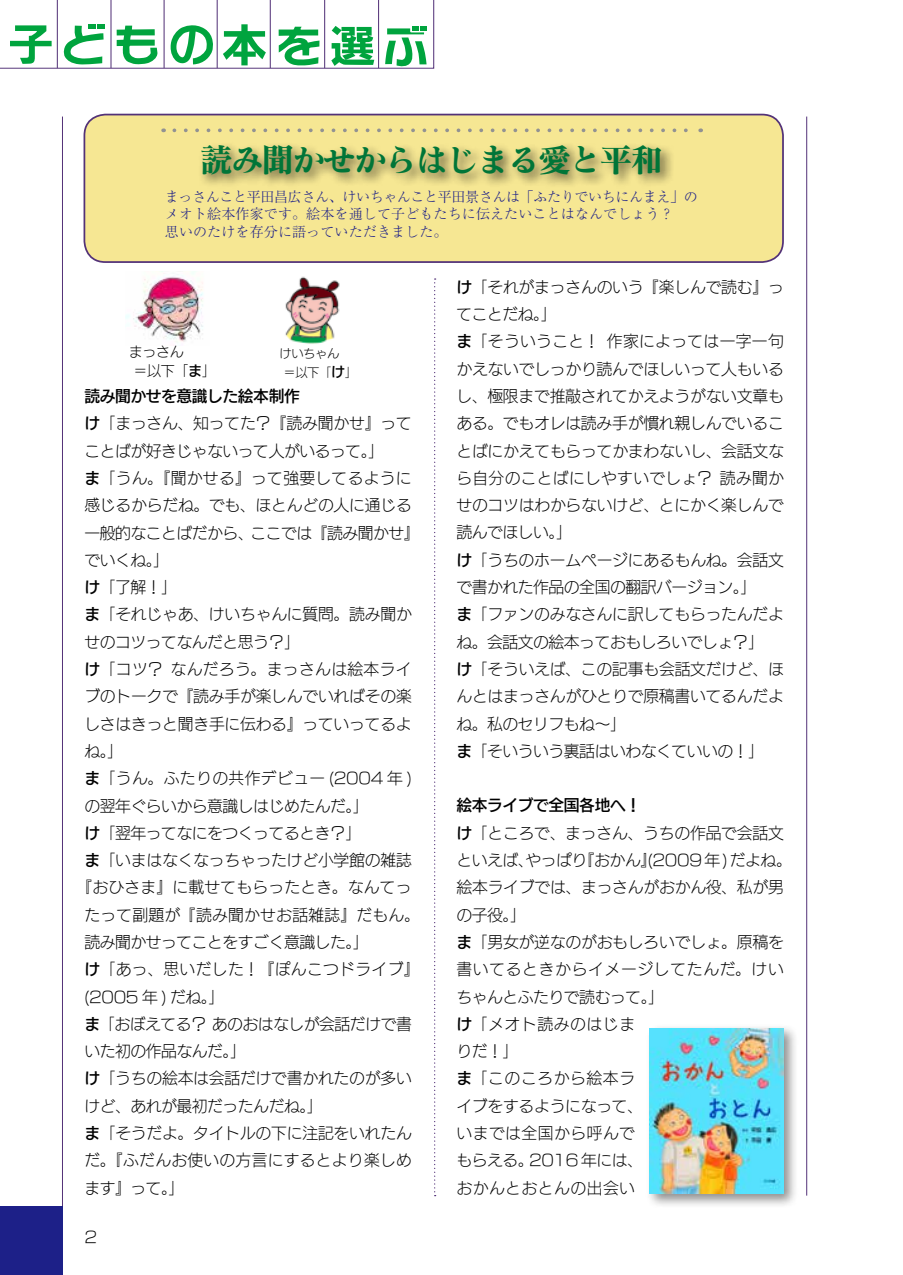
<style>
.page{position:relative;width:903px;height:1275px;background:#fff}
.page>*{position:absolute;margin:0;border:0;box-sizing:border-box;transform-origin:0 0}
.t1{font:33.25px "Matisse Pro B";letter-spacing:-.075em;color:#007538}
.t2{font:15.75px/27.3px "New Rodin Pro L";letter-spacing:-.01em;color:#000}
.t3{font:15.75px "New Rodin Pro L";letter-spacing:.02em;color:#000}
.t4{font:15.75px "New Rodin Pro L";letter-spacing:.025em;color:#000}
.t5{font:15.75px "New Rodin Pro DB";letter-spacing:-.025em;color:#000}
.t6{font:15.75px "New Rodin Pro L";letter-spacing:.03em;color:#000}
.t7{font:15.75px "New Rodin Pro L";letter-spacing:.015em;color:#000}
.t8{font:300 14px/17.5px "Ryumin Pro";letter-spacing:.01em;color:#1d2088}
.t9{font:14px/18.4px "New Rodin Pro L";letter-spacing:-.025em;color:#000}
.t10{font:12.25px/18.4px "New Rodin Pro L";letter-spacing:-.025em;color:#000}
.s1{font-family:"New Rodin Pro DB"}
.s2{font-family:"New Rodin Pro DB";font-size:14px}
</style>
<div class="page">
<hr style="left:62px;top:117px;width:1px;height:1158px;background:#533278">
<hr style="left:806px;top:117px;width:1px;height:1079px;background:#533278">
<div style="left:0;top:1206px;width:63px;height:69px;background:#1d2088"></div>
<svg style="left:434px;top:278px;width:2px;height:918px"></svg>
<div style="left:84px;top:115px;width:699px;height:147px;background:#f6e793;border-radius:21px"></div>
<div style="left:84px;top:114px;width:700px;height:149px;border:2px solid #533278;border-radius:21px"></div>
<svg style="left:0;top:0;width:434px;height:69px"></svg>
<svg style="left:174px;top:128px;width:514px;height:4px"></svg>
<div style="left:198px;top:141px;width:477px;height:47px;background:#000;opacity:.6"></div>
<div style="left:645px;top:1024px;width:153px;height:184px;background:#000;opacity:.44"></div>
<img style="left:650px;top:1028px;width:134px;height:166px">
<img style="left:125px;top:272px;width:78px;height:70px">
<img style="left:285px;top:276px;width:55px;height:68px">
<h1 class="t1" style="left:200px;top:138px;width:465px">読み聞かせからはじまる愛と平和</h1>
<p class="t8" style="left:165px;top:187px;width:534px">まっさんこと平田昌広さん、けいちゃんこと平田景さんは「ふたりでいちにんまえ」のメオト絵本作家です。絵本を通して子どもたちに伝えたいことはなんでしょう？<br>思いのたけを存分に語っていただきました。</p>
<p class="t9" style="left:133px;top:342px;width:84px;text-indent:-5px">まっさん<br>＝以下「<span class="s1">ま</span>」</p>
<p class="t10" style="left:283px;top:343px;width:75px;text-indent:-4px">けいちゃん<br>＝以下「<span class="s2">け</span>」</p>
<p class="t5" style="left:84px;top:383px;width:217px">読み聞かせを意識した絵本制作</p>
<p class="t2" style="left:84px;top:408px;width:329px"><span class="s1">け</span>「まっさん、知ってた？『読み聞かせ』って</p>
<p class="t2" style="left:84px;top:436px;width:301px">ことばが好きじゃないって人がいるって。」</p>
<p class="t3" style="left:84px;top:465px;width:329px"><span class="s1">ま</span>「うん。『聞かせる』って強要してるように</p>
<p class="t2" style="left:84px;top:490px;width:329px">感じるからだね。でも、ほとんどの人に通じる</p>
<p class="t2" style="left:84px;top:518px;width:337px">一般的なことばだから、ここでは『読み聞かせ』</p>
<p class="t2" style="left:84px;top:545px;width:86px">でいくね。」</p>
<p class="t2" style="left:84px;top:572px;width:94px"><span class="s1">け</span>「了解！」</p>
<p class="t2" style="left:84px;top:599px;width:329px"><span class="s1">ま</span>「それじゃあ、けいちゃんに質問。読み聞か</p>
<p class="t2" style="left:84px;top:627px;width:217px">せのコツってなんだと思う？」</p>
<p class="t4" style="left:84px;top:656px;width:329px"><span class="s1">け</span>「コツ？ なんだろう。まっさんは絵本ライ</p>
<p class="t2" style="left:84px;top:681px;width:329px">ブのトークで『読み手が楽しんでいればその楽</p>
<p class="t2" style="left:84px;top:709px;width:329px">しさはきっと聞き手に伝わる』っていってるよ</p>
<p class="t2" style="left:84px;top:736px;width:40px">ね。」</p>
<p class="t6" style="left:84px;top:765px;width:329px"><span class="s1">ま</span>「うん。ふたりの共作デビュー (2004 年 )</p>
<p class="t2" style="left:84px;top:791px;width:286px">の翌年ぐらいから意識しはじめたんだ。」</p>
<p class="t2" style="left:84px;top:818px;width:278px"><span class="s1">け</span>「翌年ってなにをつくってるとき？」</p>
<p class="t2" style="left:84px;top:845px;width:329px"><span class="s1">ま</span>「いまはなくなっちゃったけど小学館の雑誌</p>
<p class="t7" style="left:76px;top:874px;width:337px">『おひさま』に載せてもらったとき。なんてっ</p>
<p class="t3" style="left:84px;top:901px;width:337px">たって副題が『読み聞かせお話雑誌』だもん。</p>
<p class="t2" style="left:84px;top:927px;width:286px">読み聞かせってことをすごく意識した。」</p>
<p class="t4" style="left:84px;top:956px;width:337px"><span class="s1">け</span>「あっ、思いだした！『ぽんこつドライブ』</p>
<p class="t2" style="left:84px;top:982px;width:141px">(2005 年 ) だね。」</p>
<p class="t2" style="left:84px;top:1009px;width:329px"><span class="s1">ま</span>「おぼえてる？ あのおはなしが会話だけで書</p>
<p class="t2" style="left:84px;top:1036px;width:163px">いた初の作品なんだ。」</p>
<p class="t2" style="left:84px;top:1063px;width:329px"><span class="s1">け</span>「うちの絵本は会話だけで書かれたのが多い</p>
<p class="t2" style="left:84px;top:1091px;width:240px">けど、あれが最初だったんだね。」</p>
<p class="t2" style="left:84px;top:1118px;width:329px"><span class="s1">ま</span>「そうだよ。タイトルの下に注記をいれたん</p>
<p class="t3" style="left:84px;top:1147px;width:329px">だ。『ふだんお使いの方言にするとより楽しめ</p>
<p class="t2" style="left:84px;top:1173px;width:102px">ます』って。」</p>
<p class="t2" style="left:84px;top:1222px;width:14px">2</p>
<p class="t2" style="left:456px;top:272px;width:329px"><span class="s1">け</span>「それがまっさんのいう『楽しんで読む』ってことだね。」<br><span class="s1">ま</span>「そういうこと！ 作家によっては一字一句かえないでしっかり読んでほしいって人もいるし、極限まで推敲されてかえようがない文章もある。でもオレは読み手が慣れ親しんでいることばにかえてもらってかまわないし、会話文なら自分のことばにしやすいでしょ？ 読み聞かせのコツはわからないけど、とにかく楽しんで読んでほしい。」<br><span class="s1">け</span>「うちのホームページにあるもんね。会話文で書かれた作品の全国の翻訳バージョン。」<br><span class="s1">ま</span>「ファンのみなさんに訳してもらったんだよね。会話文の絵本っておもしろいでしょ？」<br><span class="s1">け</span>「そういえば、この記事も会話文だけど、ほんとはまっさんがひとりで原稿書いてるんだよね。私のセリフもね〜」<br><span class="s1">ま</span>「そいういう裏話はいわなくていいの！」</p>
<p class="t5" style="left:456px;top:792px;width:186px">絵本ライブで全国各地へ！</p>
<p class="t2" style="left:456px;top:818px;width:337px"><span class="s1">け</span>「ところで、まっさん、うちの作品で会話文といえば、やっぱり『おかん』(2009 年 ) だよね。絵本ライブでは、まっさんがおかん役、私が男の子役。」<br><span class="s1">ま</span>「男女が逆なのがおもしろいでしょ。原稿を書いてるときからイメージしてたんだ。けいちゃんとふたりで読むって。」<br><span class="s1">け</span>「メオト読みのはじま<br>りだ！」<br><span class="s1">ま</span>「このころから絵本ラ<br>イブをするようになって、<br>いまでは全国から呼んで<br>もらえる。2016 年には、<br>おかんとおとんの出会い</p>
</div>
